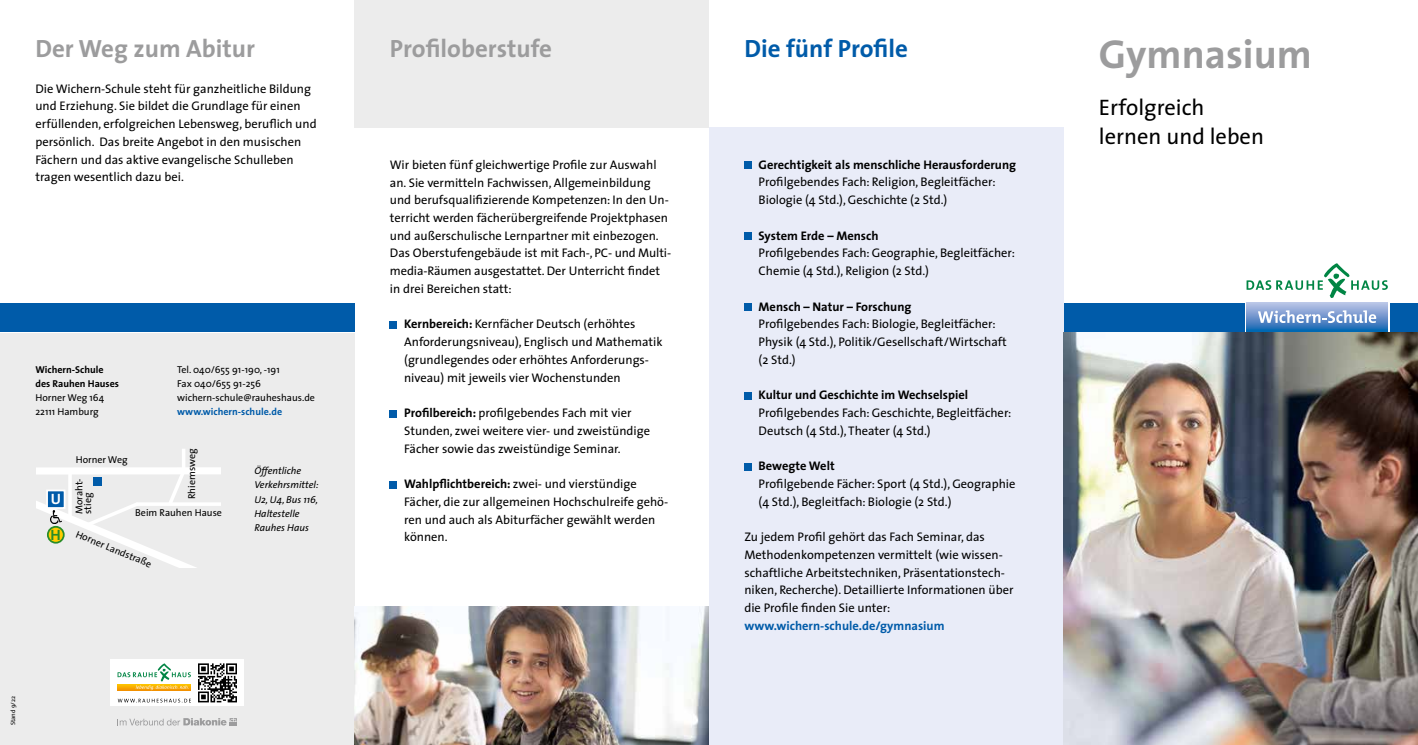
<style>
.page{position:relative;width:1418px;height:745px;background:#fff}
.page>*{position:absolute;margin:0;border:0;box-sizing:border-box;transform-origin:0 0}
.t1{font:700 40.5px "The Sans";color:#9c9c9d}
.t2{font:700 25px "The Sans";color:#9c9c9d}
.t3{font:700 25px "The Sans";color:#005ba9}
.t4{font:22.5px/28.8px "The Sans";color:#000}
.t5{font:700 15px "The Sans";color:#298c29}
.t6{font:700 15px "The Sans";color:#fff}
.t7{font:12.5px/17.8px "The Sans";color:#000}
.t8{font:700 12.5px "The Sans";color:#000}
.t9{font:700 12.5px "The Sans";color:#005ba9}
.t10{font:10px/14.1px "The Sans";color:#000}
.t11{font:italic 10px/14.1px "The Sans";color:#000}
.t12{font:700 10px/14.1px "The Sans";color:#000}
.t13{font:700 10px "The Sans";color:#005ba9}
.t14{font:6.25px "The Sans";color:#000}
.s1{font-weight:700}
</style>
<div class="page">
<div style="left:1063px;top:302px;width:354px;height:31px;background:#005ba9"></div>
<div style="left:1244px;top:262px;width:145px;height:69px;background:#fff"></div>
<hr style="left:1246px;top:302px;width:141px;height:1px;background:#bcc8e8">
<hr style="left:1246px;top:303px;width:141px;height:1px;background:#b7c5e6">
<hr style="left:1246px;top:304px;width:141px;height:1px;background:#b2c0e4">
<hr style="left:1246px;top:305px;width:141px;height:1px;background:#adbde2">
<hr style="left:1246px;top:306px;width:141px;height:1px;background:#a9b9e0">
<hr style="left:1246px;top:307px;width:141px;height:1px;background:#a3b5de">
<hr style="left:1246px;top:308px;width:141px;height:1px;background:#9eb2dd">
<hr style="left:1246px;top:309px;width:141px;height:1px;background:#98aedb">
<hr style="left:1246px;top:310px;width:141px;height:1px;background:#93abd9">
<hr style="left:1246px;top:311px;width:141px;height:1px;background:#8ea7d7">
<hr style="left:1246px;top:312px;width:141px;height:1px;background:#89a3d5">
<hr style="left:1246px;top:313px;width:141px;height:1px;background:#84a0d3">
<hr style="left:1246px;top:314px;width:141px;height:1px;background:#7d9cd1">
<hr style="left:1246px;top:315px;width:141px;height:1px;background:#7899cf">
<hr style="left:1246px;top:316px;width:141px;height:1px;background:#7295cd">
<hr style="left:1246px;top:317px;width:141px;height:1px;background:#6c91cb">
<hr style="left:1246px;top:318px;width:141px;height:1px;background:#658ec9">
<hr style="left:1246px;top:319px;width:141px;height:1px;background:#608ac7">
<hr style="left:1246px;top:320px;width:141px;height:1px;background:#5a87c6">
<hr style="left:1246px;top:321px;width:141px;height:1px;background:#5384c4">
<hr style="left:1246px;top:322px;width:141px;height:1px;background:#4d81c2">
<hr style="left:1246px;top:323px;width:141px;height:1px;background:#467dc0">
<hr style="left:1246px;top:324px;width:141px;height:1px;background:#3f7abe">
<hr style="left:1246px;top:325px;width:141px;height:1px;background:#3677bc">
<hr style="left:1246px;top:326px;width:141px;height:1px;background:#2e74ba">
<hr style="left:1246px;top:327px;width:141px;height:1px;background:#2671b9">
<hr style="left:1246px;top:328px;width:141px;height:1px;background:#196eb6">
<hr style="left:1246px;top:329px;width:141px;height:1px;background:#076bb5">
<hr style="left:1246px;top:330px;width:141px;height:1px;background:#0068b2">
<hr style="left:1246px;top:331px;width:141px;height:1px;background:#0068b2">
<svg style="left:1258px;top:310px;width:118px;height:13px"></svg>
<svg style="left:1246px;top:263px;width:141px;height:35px"></svg>
<div style="left:0;top:317px;width:354px;height:427px;background:#ececec"></div>
<div style="left:0;top:302px;width:354px;height:31px;background:#005ba9"></div>
<div style="left:354px;top:0;width:355px;height:128px;background:#ececec"></div>
<div style="left:709px;top:128px;width:354px;height:616px;background:#e9ecf8"></div>
<div style="left:744px;top:161px;width:7px;height:7px;background:#005ba9"></div>
<div style="left:744px;top:232px;width:7px;height:7px;background:#005ba9"></div>
<div style="left:744px;top:303px;width:7px;height:7px;background:#005ba9"></div>
<div style="left:744px;top:392px;width:7px;height:7px;background:#005ba9"></div>
<div style="left:744px;top:463px;width:7px;height:7px;background:#005ba9"></div>
<img style="left:354px;top:606px;width:355px;height:138px">
<div style="left:390px;top:321px;width:7px;height:7px;background:#005ba9"></div>
<div style="left:390px;top:410px;width:7px;height:7px;background:#005ba9"></div>
<div style="left:390px;top:480px;width:7px;height:7px;background:#005ba9"></div>
<div style="left:27px;top:467px;width:199px;height:7px;background:#fff"></div>
<hr style="left:182px;top:448px;width:3px;height:24px;background:#fff">
<hr style="left:137px;top:502px;width:90px;height:3px;background:#fff">
<div style="left:221px;top:454px;width:10px;height:69px;background:#ececec"></div>
<svg style="left:27px;top:467px;width:186px;height:101px"></svg>
<img style="left:1063px;top:333px;width:354px;height:411px">
<div style="left:110px;top:659px;width:134px;height:46px;background:#fff"></div>
<div style="left:117px;top:663px;width:74px;height:27px;background:#f49800"></div>
<hr style="left:118px;top:689px;width:73px;height:1px;background:#f49400">
<hr style="left:118px;top:690px;width:73px;height:1px;background:#f39100">
<svg style="left:117px;top:663px;width:74px;height:26px;background:#e4e6c1"></svg>
<svg style="left:118px;top:698px;width:73px;height:4px"></svg>
<svg style="left:117px;top:718px;width:120px;height:7px"></svg>
<svg style="left:198px;top:663px;width:39px;height:39px"></svg>
<h2 class="t2" style="left:390px;top:28px;width:164px">Profiloberstufe</h2>
<h2 class="t3" style="left:744px;top:28px;width:165px">Die fünf Profile</h2>
<h2 class="t2" style="left:35px;top:28px;width:221px">Der Weg zum Abitur</h2>
<p class="t7" style="left:35px;top:79px;width:283px">Die Wichern-Schule steht für ganzheitliche Bildung und Erziehung. Sie bildet die Grundlage für einen erfüllenden, erfolgreichen Lebensweg, beruflich und persönlich. Das breite Angebot in den musischen Fächern und das aktive evangelische Schulleben tragen wesentlich dazu bei.</p>
<p class="t8" style="left:758px;top:154px;width:259px">Gerechtigkeit als menschliche Herausforderung</p>
<p class="t7" style="left:758px;top:173px;width:238px">Profilgebendes Fach: Religion, Begleitfächer:<br>Biologie (4 Std.), Geschichte (2 Std.)</p>
<p class="t8" style="left:758px;top:225px;width:121px">System Erde – Mensch</p>
<p class="t7" style="left:758px;top:244px;width:258px">Profilgebendes Fach: Geographie, Begleitfächer:<br>Chemie (4 Std.), Religion (2 Std.)</p>
<p class="t8" style="left:758px;top:296px;width:154px">Mensch – Natur – Forschung</p>
<p class="t7" style="left:758px;top:314px;width:249px">Profilgebendes Fach: Biologie, Begleitfächer:<br>Physik (4 Std.), Politik/Gesellschaft/Wirtschaft (2 Std.)</p>
<p class="t8" style="left:758px;top:384px;width:211px">Kultur und Geschichte im Wechselspiel</p>
<p class="t7" style="left:758px;top:403px;width:254px">Profilgebendes Fach: Geschichte, Begleitfächer:<br>Deutsch (4 Std.), Theater (4 Std.)</p>
<p class="t8" style="left:758px;top:455px;width:78px">Bewegte Welt</p>
<p class="t7" style="left:758px;top:474px;width:258px">Profilgebende Fächer: Sport (4 Std.), Geographie (4 Std.), Begleitfach: Biologie (2 Std.)</p>
<p class="t7" style="left:744px;top:527px;width:270px">Zu jedem Profil gehört das Fach Seminar, das Methodenkompetenzen vermittelt (wie wissen&shy;schaftliche Arbeitstechniken, Präsentationstech&shy;niken, Recherche). Detaillierte Informationen über die Profile finden Sie unter:</p>
<p class="t9" style="left:744px;top:614px;width:202px">www.wichern-schule.de/gymnasium</p>
<p class="t7" style="left:390px;top:155px;width:283px">Wir bieten fünf gleichwertige Profile zur Auswahl an. Sie vermitteln Fachwissen, Allgemeinbildung und berufsqualifizierende Kompetenzen: In den Un&shy;terricht werden fächerübergreifende Projektphasen und außerschulische Lernpartner mit einbezogen.<br>Das Oberstufengebäude ist mit Fach-, PC- und Multi&shy;media-Räumen ausgestattet. Der Unterricht findet in drei Bereichen statt:</p>
<p class="t7" style="left:404px;top:315px;width:260px"><span class="s1">Kernbereich:</span> Kernfächer Deutsch (erhöhtes Anforderungsniveau), Englisch und Mathematik (grundlegendes oder erhöhtes Anforderungs&shy;niveau) mit jeweils vier Wochenstunden</p>
<p class="t7" style="left:404px;top:403px;width:247px"><span class="s1">Profilbereich:</span> profilgebendes Fach mit vier<br>Stunden, zwei weitere vier- und zweistündige<br>Fächer sowie das zweistündige Seminar.</p>
<p class="t7" style="left:404px;top:474px;width:265px"><span class="s1">Wahlpflichtbereich:</span> zwei- und vierstündige<br>Fächer, die zur allgemeinen Hochschulreife gehö&shy;ren und auch als Abiturfächer gewählt werden</p>
<p class="t12" style="left:35px;top:362px;width:85px">Wichern-Schule des Rauhen Hauses</p>
<p class="t10" style="left:35px;top:390px;width:70px">Horner Weg 164<br>22111 Hamburg</p>
<p class="t10" style="left:177px;top:362px;width:139px">Tel. 040/655 91-190, -191<br>Fax 040/655 91-256 wichern-schule@rauheshaus.de</p>
<p class="t13" style="left:177px;top:403px;width:106px">www.wichern-schule.de</p>
<p class="t10" style="left:76px;top:451px;width:53px">Horner Weg</p>
<p class="t10" style="left:184px;top:499px;width:52px;rotate:-90deg">Rhiemsweg</p>
<p class="t10" style="left:135px;top:505px;width:88px">Beim Rauhen Hause</p>
<p class="t10" style="left:79px;top:526px;width:82px;rotate:23deg">Horner Landstraße</p>
<p class="t11" style="left:254px;top:463px;width:66px">Öffentliche<br>Verkehrsmittel:<br>U2, U4, Bus 116,<br>Haltestelle<br>Rauhes Haus</p>
<p class="t10" style="left:74px;top:513px;width:37px;line-height:8.9px;rotate:-90deg">Moraht&shy;stieg</p>
<p class="t6" style="left:51px;top:486px;width:12px">U</p>
<p class="t5" style="left:51px;top:522px;width:12px">H</p>
<p class="t7" style="left:404px;top:527px;width:45px">können.</p>
<p class="t14" style="left:8px;top:725px;width:31px;rotate:-90deg">Stand 9/22</p>
<h1 class="t1" style="left:1098px;top:21px;width:214px">Gymnasium</h1>
<h3 class="t4" style="left:1098px;top:92px;width:166px">Erfolgreich lernen und leben</h3>
</div>
